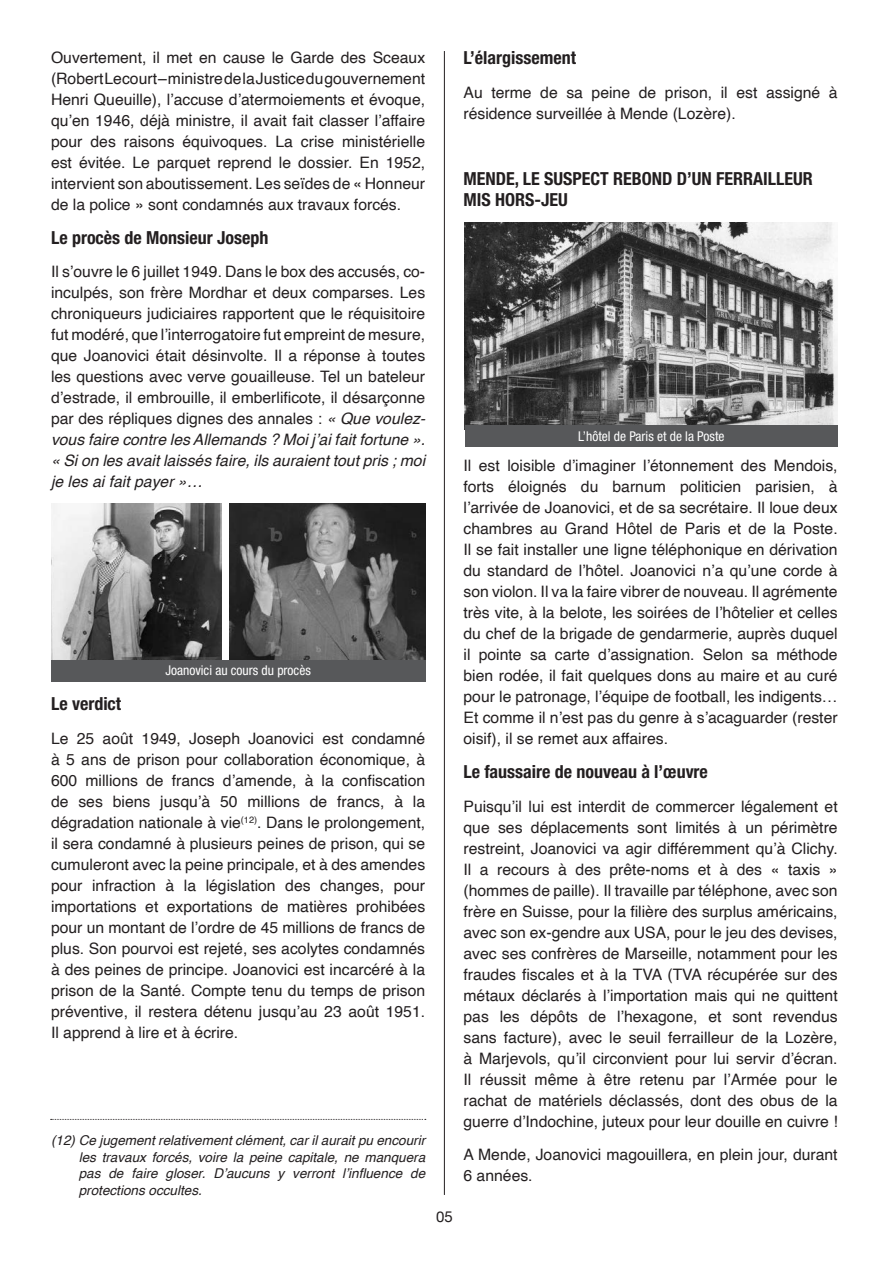
<style>
.page{position:relative;width:893px;height:1263px;background:#fff}
.page>*{position:absolute;margin:0;border:0;box-sizing:border-box;transform-origin:0 0}
.t1{font:700 condensed 18px/21px "Helvetica Neue LT Std";color:#231f20}
.t2{font:15.75px/21px "Helvetica";color:#231f20;text-align:justify}
.t3{font:15px "Helvetica Neue";color:#231f20}
.t4{font:italic 13.5px/16.5px "Helvetica";color:#231f20;text-align:justify}
.t5{font:condensed 13.5px "Helvetica Neue LT Std";color:#fff}
.s1{font-style:italic}
</style>
<div class="page">
<hr style="left:444px;top:51px;width:1px;height:1144px;background:#231f20">
<svg style="left:51px;top:1119px;width:375px;height:1px"></svg>
<img style="left:51px;top:503px;width:171px;height:157px">
<img style="left:230px;top:503px;width:195px;height:157px">
<div style="left:51px;top:660px;width:374px;height:21px;background:#57585a"></div>
<img style="left:465px;top:222px;width:373px;height:203px">
<div style="left:465px;top:425px;width:373px;height:21px;background:#57585a"></div>
<p class="t2" style="left:51px;top:47px;width:376px">Ouvertement, il met en cause le Garde des Sceaux (Robert Lecourt – ministre de la Justice du gouvernement Henri Queuille), l’accuse d’atermoiements et évoque, qu’en 1946, déjà ministre, il avait fait classer l’affaire pour des raisons équivoques. La crise ministérielle est évitée. Le parquet reprend le dossier. En 1952, intervient son aboutissement. Les seïdes de « Honneur de la police » sont condamnés aux travaux forcés.</p>
<p class="t1" style="left:51px;top:226px;width:219px">Le procès de Monsieur Joseph</p>
<p class="t2" style="left:51px;top:262px;width:376px">Il s’ouvre le 6 juillet 1949. Dans le box des accusés, co&shy;inculpés, son frère Mordhar et deux comparses. Les chroniqueurs judiciaires rapportent que le réquisitoire fut modéré, que l’interrogatoire fut empreint de mesure, que Joanovici était désinvolte. Il a réponse à toutes les questions avec verve gouailleuse. Tel un bateleur d’estrade, il embrouille, il emberlificote, il désarçonne par des répliques dignes des annales : <span class="s1">« Que voulez&shy;vous faire contre les Allemands ? Moi j’ai fait fortune ». « Si on les avait laissés faire, ils auraient tout pris ; moi je les ai fait payer »…</span></p>
<p class="t5" style="left:165px;top:663px;width:147px">Joanovici au cours du procès</p>
<p class="t1" style="left:51px;top:693px;width:72px">Le verdict</p>
<p class="t2" style="left:51px;top:728px;width:376px">Le 25 août 1949, Joseph Joanovici est condamné à 5 ans de prison pour collaboration économique, à 600 millions de francs d’amende, à la confiscation de ses biens jusqu’à 50 millions de francs, à la dégradation nationale à vie<sup>(12)</sup>. Dans le prolongement, il sera condamné à plusieurs peines de prison, qui se cumuleront avec la peine principale, et à des amendes pour infraction à la législation des changes, pour importations et exportations de matières prohibées pour un montant de l’ordre de 45 millions de francs de plus. Son pourvoi est rejeté, ses acolytes condamnés à des peines de principe. Joanovici est incarcéré à la prison de la Santé. Compte tenu du temps de prison préventive, il restera détenu jusqu’au 23 août 1951.<br>Il apprend à lire et à écrire.</p>
<p class="t4" style="left:79px;top:1133px;width:348px;text-indent:-28px">(12) Ce jugement relativement clément, car il aurait pu encourir les travaux forcés, voire la peine capitale, ne manquera pas de faire gloser. D’aucuns y verront l’influence de protections occultes.</p>
<p class="t3" style="left:436px;top:1206px;width:18px">05</p>
<p class="t1" style="left:463px;top:47px;width:114px">L’élargissement</p>
<p class="t2" style="left:463px;top:82px;width:376px">Au terme de sa peine de prison, il est assigné à résidence surveillée à Mende (Lozère).</p>
<p class="t1" style="left:463px;top:168px;width:351px">MENDE, LE SUSPECT REBOND D’UN FERRAILLEUR<br>MIS HORS-JEU</p>
<p class="t5" style="left:578px;top:428px;width:148px">L’hôtel de Paris et de la Poste</p>
<p class="t2" style="left:463px;top:456px;width:376px">Il est loisible d’imaginer l’étonnement des Mendois, forts éloignés du barnum politicien parisien, à l’arrivée de Joanovici, et de sa secrétaire. Il loue deux chambres au Grand Hôtel de Paris et de la Poste.<br>Il se fait installer une ligne téléphonique en dérivation du standard de l’hôtel. Joanovici n’a qu’une corde à son violon. Il va la faire vibrer de nouveau. Il agrémente très vite, à la belote, les soirées de l’hôtelier et celles du chef de la brigade de gendarmerie, auprès duquel il pointe sa carte d’assignation. Selon sa méthode bien rodée, il fait quelques dons au maire et au curé pour le patronage, l’équipe de football, les indigents… Et comme il n’est pas du genre à s’acaguarder (rester oisif), il se remet aux affaires.</p>
<p class="t1" style="left:463px;top:761px;width:246px">Le faussaire de nouveau à l’œuvre</p>
<p class="t2" style="left:463px;top:796px;width:376px">Puisqu’il lui est interdit de commercer légalement et que ses déplacements sont limités à un périmètre restreint, Joanovici va agir différemment qu’à Clichy.<br>Il a recours à des prête-noms et à des « taxis » (hommes de paille). Il travaille par téléphone, avec son frère en Suisse, pour la filière des surplus américains, avec son ex-gendre aux USA, pour le jeu des devises, avec ses confrères de Marseille, notamment pour les fraudes fiscales et à la TVA (TVA récupérée sur des métaux déclarés à l’importation mais qui ne quittent pas les dépôts de l’hexagone, et sont revendus sans facture), avec le seuil ferrailleur de la Lozère, à Marjevols, qu’il circonvient pour lui servir d’écran.<br>Il réussit même à être retenu par l’Armée pour le rachat de matériels déclassés, dont des obus de la guerre d’Indochine, juteux pour leur douille en cuivre !</p>
<p class="t2" style="left:463px;top:1145px;width:376px">A Mende, Joanovici magouillera, en plein jour, durant<br>6 années.</p>
</div>
